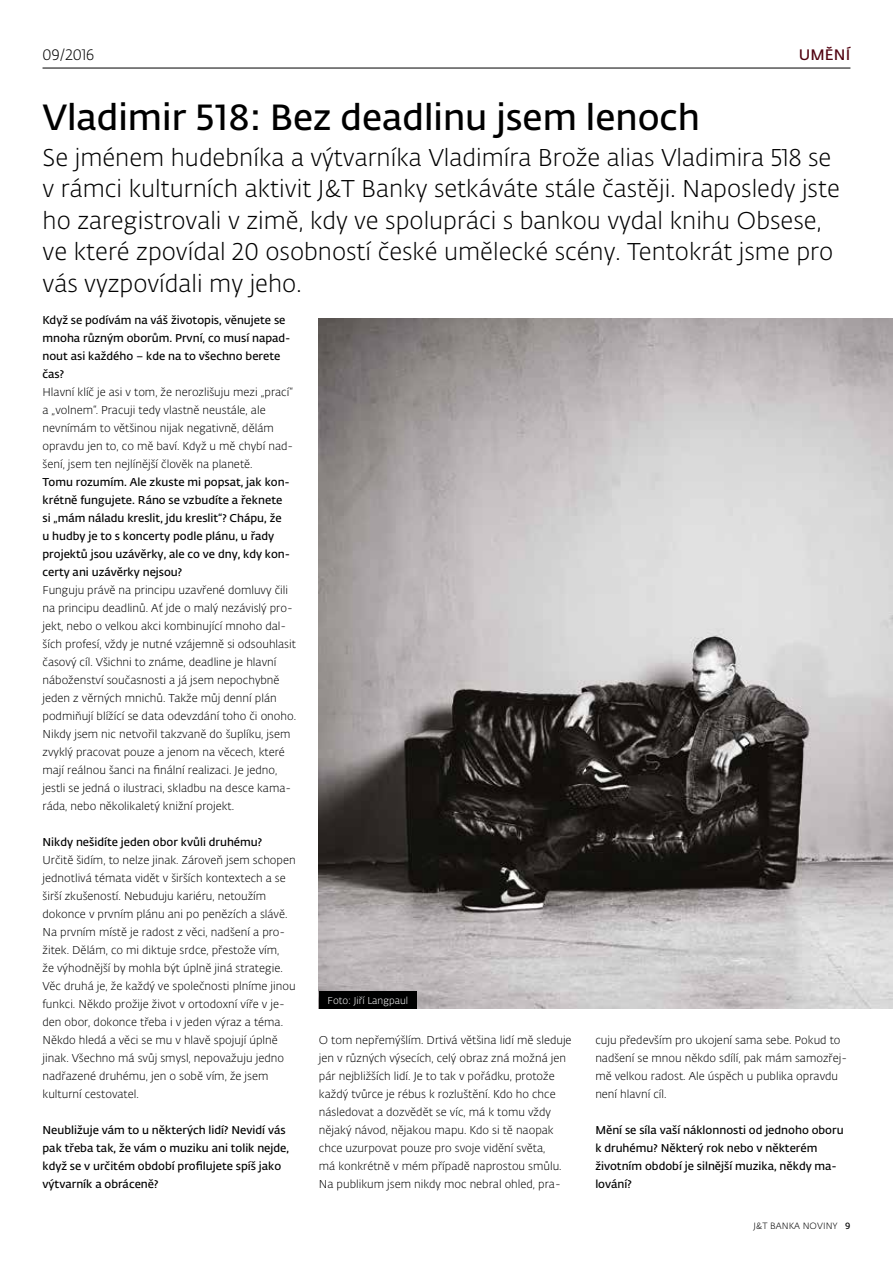
<style>
.page{position:relative;width:893px;height:1263px;background:#fff}
.page>*{position:absolute;margin:0;border:0;box-sizing:border-box;transform-origin:0 0}
.t1{font:600 36px "Fedra Sans Alt Pro";color:#000}
.t2{font:300 24px/31.5px "Fedra Sans Alt Pro";color:#000}
.t3{font:300 15px "Fedra Sans Alt Pro";letter-spacing:.01em;color:#000}
.t4{font:600 15px "Fedra Sans Alt Pro";letter-spacing:.01em;color:#510210}
.t5{font:300 11.25px/18px "Fedra Sans Alt Pro";color:#000}
.t6{font:600 11.25px/18px "Fedra Sans Alt Pro";color:#000}
.t7{font:300 9.9px "Fedra Sans Alt Pro";color:#fff}
.t8{font:300 9px "Fedra Sans Alt Pro";letter-spacing:.01em;color:#000}
.s1{font-weight:600}
</style>
<div class="page">
<hr style="left:43px;top:68px;width:807px;height:1px;background:#000">
<img style="left:319px;top:319px;width:574px;height:690px">
<div style="left:319px;top:991px;width:98px;height:18px;background:#000"></div>
<h3 class="t3" style="left:43px;top:44px;width:53px">09/2016</h3>
<h3 class="t4" style="left:799px;top:43px;width:53px">UMĚNÍ</h3>
<h1 class="t1" style="left:43px;top:91px;width:659px">Vladimir 518: Bez deadlinu jsem lenoch</h1>
<p class="t2" style="left:43px;top:141px;width:799px">Se jménem hudebníka a výtvarníka Vladimíra Brože alias Vladimira 518 se v rámci kulturních aktivit J&amp;T Banky setkáváte stále častěji. Naposledy jste ho zaregistrovali v zimě, kdy ve spolupráci s bankou vydal knihu Obsese, ve které zpovídal 20 osobností české umělecké scény. Tentokrát jsme pro vás vyzpovídali my jeho.</p>
<p class="t6" style="left:43px;top:311px;width:250px">Když se podívám na váš životopis, věnujete se mnoha různým oborům. První, co musí napad&shy;nout asi každého – kde na to všechno berete čas?</p>
<p class="t5" style="left:43px;top:383px;width:252px">Hlavní klíč je asi v tom, že nerozlišuju mezi „prací“ a „volnem“. Pracuji tedy vlastně neustále, ale nevnímám to většinou nijak negativně, dělám opravdu jen to, co mě baví. Když u mě chybí nad&shy;šení, jsem ten nejlínější člověk na planetě.</p>
<p class="t6" style="left:43px;top:473px;width:249px">Tomu rozumím. Ale zkuste mi popsat, jak kon&shy;krétně fungujete. Ráno se vzbudíte a řeknete si „mám náladu kreslit, jdu kreslit“? Chápu, že u hudby je to s koncerty podle plánu, u řady projektů jsou uzávěrky, ale co ve dny, kdy kon&shy;certy ani uzávěrky nejsou?</p>
<p class="t5" style="left:43px;top:581px;width:255px">Funguju právě na principu uzavřené domluvy čili na principu deadlinů. Ať jde o malý nezávislý pro&shy;jekt, nebo o velkou akci kombinující mnoho dal&shy;ších profesí, vždy je nutné vzájemně si odsouhlasit časový cíl. Všichni to známe, deadline je hlavní náboženství současnosti a já jsem nepochybně jeden z věrných mnichů. Takže můj denní plán podmiňují blížící se data odevzdání toho či onoho.<br>Nikdy jsem nic netvořil takzvaně do šuplíku, jsem zvyklý pracovat pouze a jenom na věcech, které mají reálnou šanci na finální realizaci. Je jedno, jestli se jedná o ilustraci, skladbu na desce kama&shy;ráda, nebo několikaletý knižní projekt.</p>
<p class="t6" style="left:43px;top:833px;width:221px">Nikdy nešidíte jeden obor kvůli druhému?</p>
<p class="t5" style="left:43px;top:851px;width:255px">Určitě šidím, to nelze jinak. Zároveň jsem schopen jednotlivá témata vidět v širších kontextech a se širší zkušeností. Nebuduju kariéru, netoužím dokonce v prvním plánu ani po penězích a slávě.<br>Na prvním místě je radost z věci, nadšení a pro&shy;žitek. Dělám, co mi diktuje srdce, přestože vím,<br>že výhodnější by mohla být úplně jiná strategie.<br>Věc druhá je, že každý ve společnosti plníme jinou funkci. Někdo prožije život v ortodoxní víře v je&shy;den obor, dokonce třeba i v jeden výraz a téma.<br>Někdo hledá a věci se mu v hlavě spojují úplně jinak. Všechno má svůj smysl, nepovažuju jedno nadřazené druhému, jen o sobě vím, že jsem kulturní cestovatel.</p>
<p class="t6" style="left:43px;top:1121px;width:248px">Neubližuje vám to u některých lidí? Nevidí vás pak třeba tak, že vám o muziku ani tolik nejde, když se v určitém období profilujete spíš jako výtvarník a obráceně?</p>
<p class="t7" style="left:327px;top:994px;width:82px">Foto: Jiří Langpaul</p>
<p class="t5" style="left:319px;top:1031px;width:254px">O tom nepřemýšlím. Drtivá většina lidí mě sleduje jen v různých výsecích, celý obraz zná možná jen pár nejbližších lidí. Je to tak v pořádku, protože každý tvůrce je rébus k rozluštění. Kdo ho chce následovat a dozvědět se víc, má k tomu vždy nějaký návod, nějakou mapu. Kdo si tě naopak chce uzurpovat pouze pro svoje vidění světa,<br>má konkrétně v mém případě naprostou smůlu.<br>Na publikum jsem nikdy moc nebral ohled, pra-</p>
<p class="t5" style="left:595px;top:1031px;width:253px">cuju především pro ukojení sama sebe. Pokud to nadšení se mnou někdo sdílí, pak mám samozřej&shy;mě velkou radost. Ale úspěch u publika opravdu není hlavní cíl.</p>
<p class="t6" style="left:595px;top:1121px;width:250px">Mění se síla vaší náklonnosti od jednoho oboru k druhému? Některý rok nebo v některém životním období je silnější muzika, někdy ma&shy;lování?</p>
<p class="t8" style="left:754px;top:1220px;width:98px">J&amp;T BANKA NOVINY <span class="s1">9</span></p>
</div>
